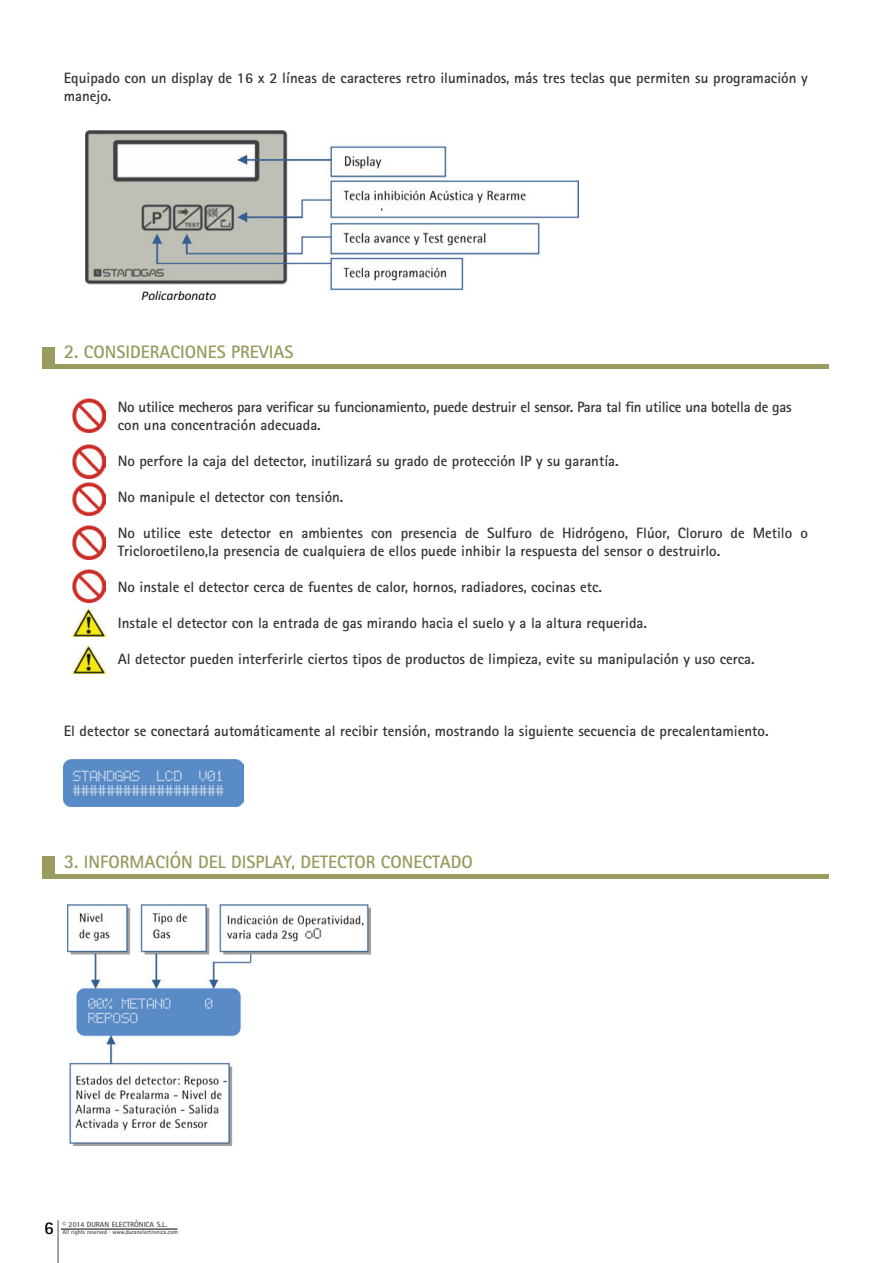
<style>
.page{position:relative;width:893px;height:1263px;background:#fff}
.page>*{position:absolute;margin:0;border:0;box-sizing:border-box;transform-origin:0 0}
.t1{font:700 18px "Rotis Sans Serif";color:#98995d}
.t2{font:700 18px "Rotis Sans Serif";color:#000}
.t3{font:700 15px/18px "Rotis Sans Serif";color:#333433}
.t4{font:700 15px/18px "Rotis Sans Serif";letter-spacing:-.02em;color:#333433}
.t5{font:700 7.5px "Rotis Sans Serif";color:#464646}
.t6{font:700 6px "Rotis Sans Serif";color:#464646}
.s1{font-size:19.5px}
</style>
<div class="page">
<hr style="left:61px;top:1229px;width:116px;height:1px;background:#000">
<hr style="left:58px;top:1220px;width:1px;height:43px;background:#474d4f">
<img style="left:85px;top:130px;width:493px;height:169px">
<img style="left:73px;top:399px;width:33px;height:33px">
<img style="left:73px;top:444px;width:33px;height:34px">
<img style="left:73px;top:482px;width:33px;height:34px">
<img style="left:73px;top:526px;width:33px;height:33px">
<img style="left:73px;top:569px;width:33px;height:34px">
<img style="left:73px;top:608px;width:33px;height:28px">
<img style="left:73px;top:646px;width:33px;height:27px">
<img style="left:64px;top:759px;width:179px;height:48px">
<div style="left:43px;top:347px;width:12px;height:19px;background:#9a9b61"></div>
<hr style="left:43px;top:365px;width:786px;height:4px;background:#9a9b61">
<div style="left:43px;top:856px;width:12px;height:20px;background:#9a9b61"></div>
<div style="left:43px;top:874px;width:786px;height:5px;background:#9a9b61"></div>
<img style="left:67px;top:904px;width:304px;height:242px">
<p class="t3" style="left:64px;top:68px;width:746px">Equipado con un display de 16 x 2 líneas de caracteres retro iluminados, más tres teclas que permiten su programación y manejo.</p>
<p class="t1" style="left:64px;top:341px;width:231px"><span class="s1">2</span>. CONSIDERACIONES PREVIAS</p>
<p class="t4" style="left:118px;top:398px;width:675px">No utilice mecheros para verificar su funcionamiento, puede destruir el sensor. Para tal fin utilice una botella de gas con una concentración adecuada.</p>
<p class="t3" style="left:118px;top:452px;width:502px">No perfore la caja del detector, inutilizará su grado de protección IP y su garantía.</p>
<p class="t3" style="left:118px;top:488px;width:227px">No manipule el detector con tensión.</p>
<p class="t3" style="left:118px;top:524px;width:692px">No utilice este detector en ambientes con presencia de Sulfuro de Hidrógeno, Flúor, Cloruro de Metilo o<br>Tricloroetileno,la presencia de cualquiera de ellos puede inhibir la respuesta del sensor o destruirlo.</p>
<p class="t3" style="left:118px;top:578px;width:486px">No instale el detector cerca de fuentes de calor, hornos, radiadores, cocinas etc.</p>
<p class="t3" style="left:118px;top:614px;width:531px">Instale el detector con la entrada de gas mirando hacia el suelo y a la altura requerida.</p>
<p class="t3" style="left:118px;top:650px;width:639px">Al detector pueden interferirle ciertos tipos de productos de limpieza, evite su manipulación y uso cerca.</p>
<p class="t3" style="left:64px;top:722px;width:706px">El detector se conectará automáticamente al recibir tensión, mostrando la siguiente secuencia de precalentamiento.</p>
<p class="t1" style="left:64px;top:850px;width:411px"><span class="s1">3</span>. INFORMACIÓN DEL DISPLAY, DETECTOR CONECTADO</p>
<p class="t2" style="left:44px;top:1216px;width:11px">6</p>
<p class="t5" style="left:62px;top:1219px;width:106px">© 2014 DURAN ELECTRÓNICA S.L.</p>
<p class="t6" style="left:62px;top:1228px;width:117px">All rights reserved · www.duranelectronica.com</p>
</div>
